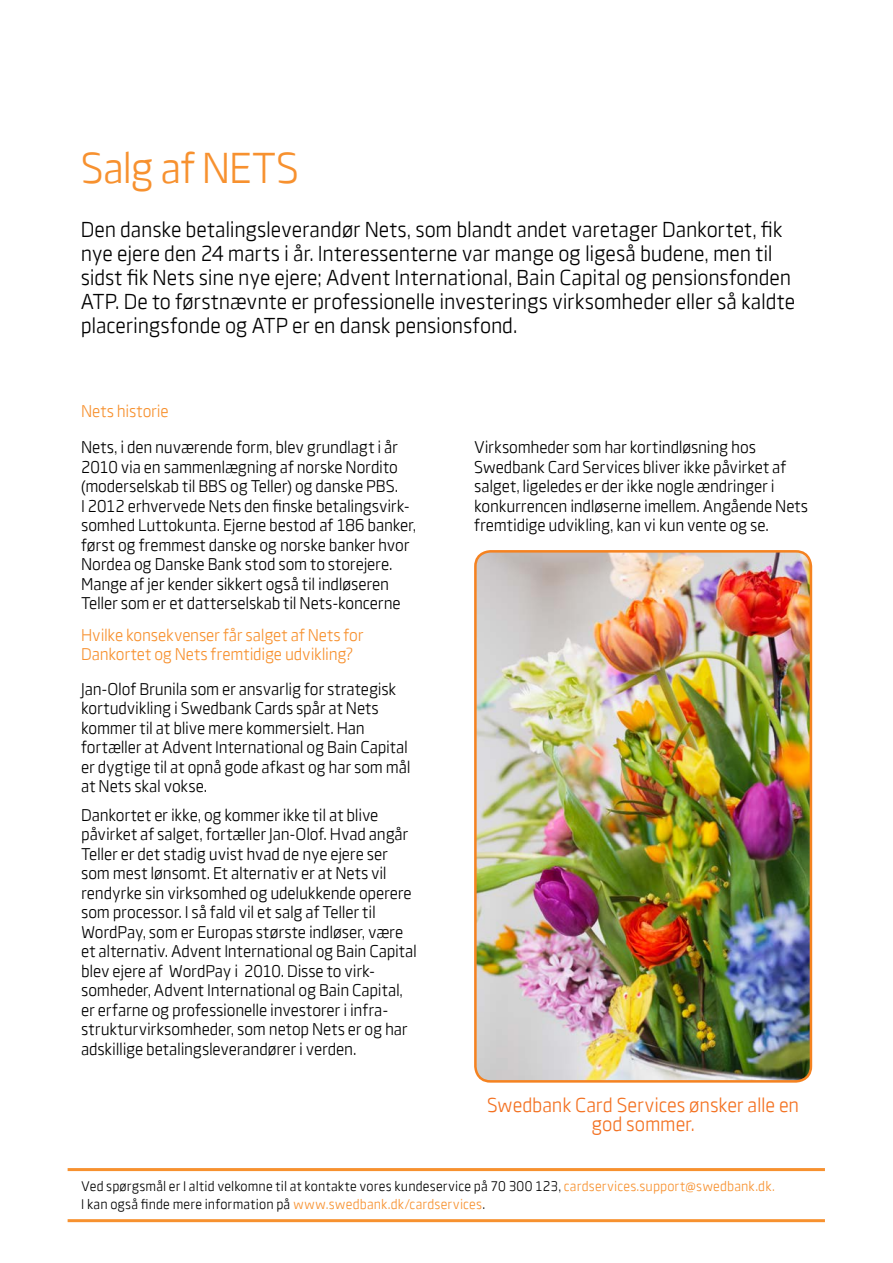
<style>
.page{position:relative;width:893px;height:1263px;background:#fff}
.page>*{position:absolute;margin:0;border:0;box-sizing:border-box;transform-origin:0 0}
.t1{font:42px "Swedbank Sans";letter-spacing:-.025em;color:#f7912f}
.t2{font:21px/24px "Swedbank Sans";letter-spacing:-.01em;color:#000}
.t3{font:19.5px/19.5px "Swedbank Sans";letter-spacing:-.01em;color:#f37121;text-align:center}
.t4{font:16.5px/19.5px "Swedbank Sans";letter-spacing:-.01em;color:#000}
.t5{font:16.5px/19.5px "Swedbank Sans";letter-spacing:-.01em;color:#f7912f}
.t6{font:13.5px/18px "Swedbank Sans";letter-spacing:.01em;color:#000}
.s1{color:#f7912f}
</style>
<div class="page">
<hr style="left:68px;top:1219px;width:757px;height:3px;background:#f7912f">
<hr style="left:68px;top:1168px;width:757px;height:3px;background:#f7912f">
<img style="left:475px;top:551px;width:336px;height:528px">
<div style="left:474px;top:550px;width:338px;height:533px;border:3px solid #f58220;border-radius:15px"></div>
<h1 class="t1" style="left:81px;top:143px;width:220px">Salg af NETS</h1>
<p class="t2" style="left:81px;top:218px;width:716px">Den danske betalingsleverandør Nets, som blandt andet varetager Dankortet, fik nye ejere den 24 marts i år. Interessenterne var mange og ligeså budene, men til sidst fik Nets sine nye ejere; Advent International, Bain Capital og pensionsfonden ATP. De to førstnævnte er professionelle investerings virksomheder eller så kaldte placeringsfonde og ATP er en dansk pensionsfond.</p>
<p class="t5" style="left:81px;top:402px;width:89px">Nets historie</p>
<p class="t4" style="left:81px;top:438px;width:337px">Nets, i den nuværende form, blev grundlagt i år 2010 via en sammenlægning af norske Nordito (moderselskab til BBS og Teller) og danske PBS.<br>I 2012 erhvervede Nets den finske betalingsvirk&shy;somhed Luttokunta. Ejerne bestod af 186 banker, først og fremmest danske og norske banker hvor Nordea og Danske Bank stod som to storejere.<br>Mange af jer kender sikkert også til indløseren Teller som er et datterselskab til Nets-koncerne</p>
<p class="t5" style="left:81px;top:625px;width:284px">Hvilke konsekvenser får salget af Nets for<br>Dankortet og Nets fremtidige udvikling?</p>
<p class="t4" style="left:81px;top:679px;width:331px">Jan-Olof Brunila som er ansvarlig for strategisk kortudvikling i Swedbank Cards spår at Nets kommer til at blive mere kommersielt. Han fortæller at Advent International og Bain Capital er dygtige til at opnå gode afkast og har som mål at Nets skal vokse.</p>
<p class="t4" style="left:81px;top:805px;width:337px">Dankortet er ikke, og kommer ikke til at blive påvirket af salget, fortæller Jan-Olof. Hvad angår Teller er det stadig uvist hvad de nye ejere ser som mest lønsomt. Et alternativ er at Nets vil rendyrke sin virksomhed og udelukkende operere som processor. I så fald vil et salg af Teller til WordPay, som er Europas største indløser, være et alternativ. Advent International og Bain Capital blev ejere af WordPay i 2010. Disse to virk&shy;somheder, Advent International og Bain Capital, er erfarne og professionelle investorer i infra&shy;strukturvirksomheder, som netop Nets er og har adskillige betalingsleverandører i verden.</p>
<p class="t4" style="left:474px;top:438px;width:336px">Virksomheder som har kortindløsning hos Swedbank Card Services bliver ikke påvirket af salget, ligeledes er der ikke nogle ændringer i konkurrencen indløserne imellem. Angående Nets fremtidige udvikling, kan vi kun vente og se.</p>
<p class="t3" style="left:487px;top:1095px;width:314px">Swedbank Card Services ønsker alle en god sommer.</p>
<p class="t6" style="left:81px;top:1177px;width:695px">Ved spørgsmål er I altid velkomne til at kontakte vores kundeservice på 70 300 123, <span class="s1">cardservices.support@swedbank.dk.<br></span>I kan også finde mere information på <span class="s1">www.swedbank.dk/cardservices</span>.</p>
</div>
